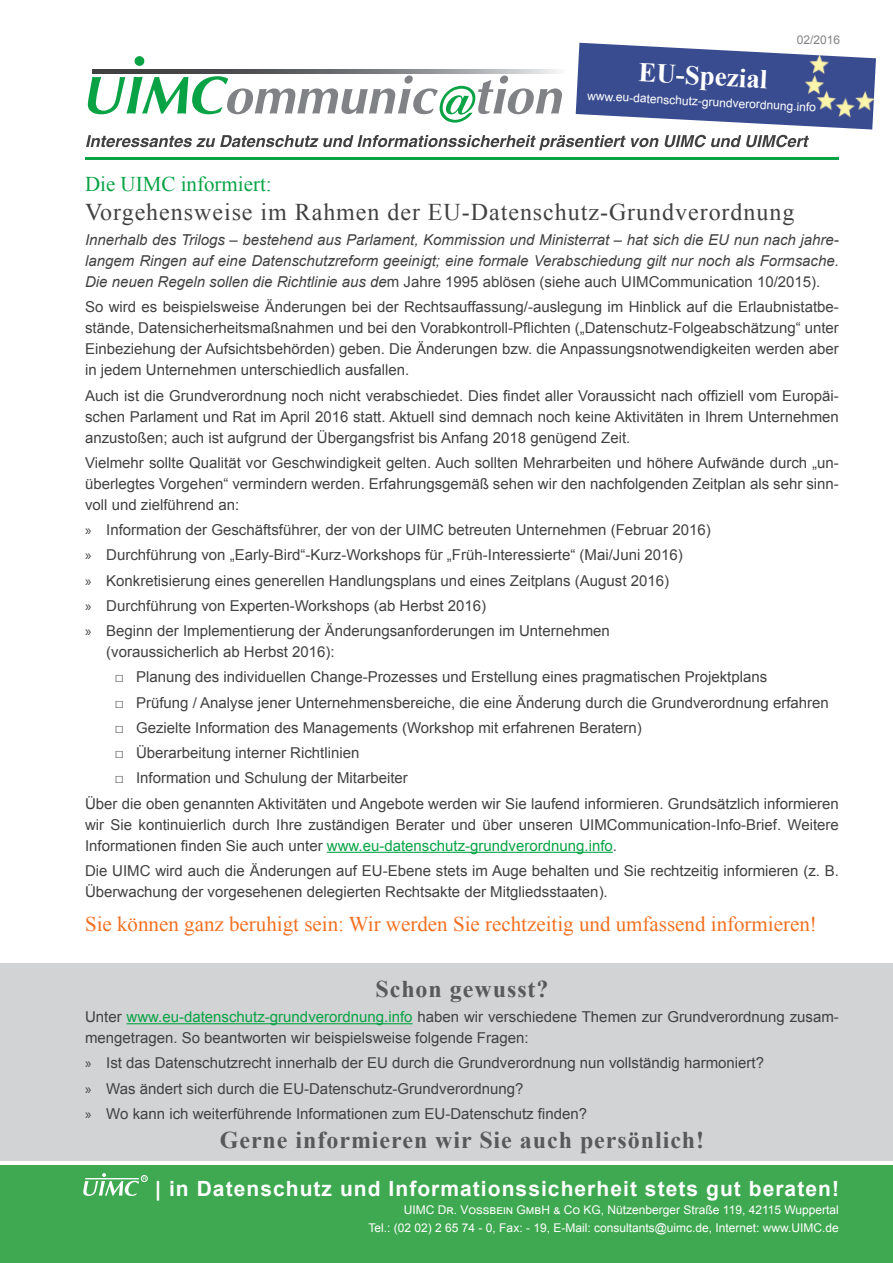
<style>
.page{position:relative;width:893px;height:1263px;background:#fff}
.page>*{position:absolute;margin:0;border:0;box-sizing:border-box;transform-origin:0 0}
.t1{font:700 27px "Times New Roman";color:#fff}
.t2{font:24px "Times New Roman";letter-spacing:.04em;color:#414142}
.t3{font:700 24px "Times New Roman";letter-spacing:.04em;color:#58595b}
.t4{font:21px "Times New Roman";color:#f37021}
.t5{font:700 21px "Arial";letter-spacing:.05em;color:#fff}
.t6{font:21px "Times New Roman";color:#09a345}
.t7{font:15px/21px "Arial";color:#414142}
.t8{font:italic 15px/21px "Arial";color:#414142;text-align:justify}
.t9{font:12px/18px "Arial";color:#fff;text-align:right}
.t10{font:12px "Arial";color:#808285}
.s1{font-style:normal}
.s2{font-family:"Myriad Pro"}
.s3{color:#09a345}
</style>
<div class="page">
<div style="left:0;top:1165px;width:893px;height:98px;background:#3fa951"></div>
<div style="left:141px;top:1175px;width:6px;height:7px;border:1px solid #fff;border-radius:50%"></div>
<svg style="left:83px;top:1173px;width:63px;height:23px"></svg>
<hr style="left:85px;top:1178px;width:54px;height:1px;background:#fff">
<div style="left:0;top:963px;width:893px;height:197px;background:#d1d3d4"></div>
<img style="left:576px;top:43px;width:300px;height:87px">
<hr style="left:85px;top:157px;width:754px;height:3px;background:#09a345">
<svg style="left:86px;top:135px;width:723px;height:15px"></svg>
<svg style="left:88px;top:76px;width:474px;height:47px"></svg>
<svg style="left:92px;top:70px;width:467px;height:3px"></svg>
<div style="left:135px;top:56px;width:9px;height:10px;background:#09a345;border-radius:50%"></div>
<hr style="left:127px;top:1023px;width:286px;height:1px;background:#09a345">
<hr style="left:327px;top:852px;width:286px;height:1px;background:#09a345">
<p class="t10" style="left:797px;top:32px;width:45px">02/2016</p>
<h1 class="t1" style="left:640px;top:53px;width:131px;rotate:3deg">EU-Spezial</h1>
<p class="t9" style="left:588px;top:86px;width:230px;rotate:3deg">www.eu-datenschutz-grundverordnung.info</p>
<h3 class="t6" style="left:85px;top:169px;width:188px">Die UIMC informiert:</h3>
<h2 class="t2" style="left:85px;top:195px;width:711px">Vorgehensweise im Rahmen der EU-Datenschutz-Grundverordnung</h2>
<p class="t8" style="left:85px;top:230px;width:755px">Innerhalb des Trilogs – bestehend aus Parlament, Kommission und Ministerrat – hat sich die EU nun nach jahre&shy;langem Ringen auf eine Datenschutzreform geeinigt; eine formale Verabschiedung gilt nur noch als Formsache.<br>Die neuen Regeln sollen die Richtlinie aus de<span class="s1">m Jahre 1995 ablösen (siehe auch UIMCommunication 10/2015).</span></p>
<p class="t7" style="left:85px;top:296px;width:755px;text-align:justify">So wird es beispielsweise Änderungen bei der Rechtsauffassung/-auslegung im Hinblick auf die Erlaubnistatbe&shy;stände, Datensicherheitsmaßnahmen und bei den Vorabkontroll-Pflichten („Datenschutz-Folgeabschätzung“ unter Einbeziehung der Aufsichtsbehörden) geben. Die Änderungen bzw. die Anpassungsnotwendigkeiten werden aber in jedem Unternehmen unterschiedlich ausfallen.</p>
<p class="t7" style="left:85px;top:385px;width:755px;text-align:justify">Auch ist die Grundverordnung noch nicht verabschiedet. Dies findet aller Voraussicht nach offiziell vom Europäi&shy;schen Parlament und Rat im April 2016 statt. Aktuell sind demnach noch keine Aktivitäten in Ihrem Unternehmen anzustoßen; auch ist aufgrund der Übergangsfrist bis Anfang 2018 genügend Zeit.</p>
<p class="t7" style="left:85px;top:452px;width:755px;text-align:justify">Vielmehr sollte Qualität vor Geschwindigkeit gelten. Auch sollten Mehrarbeiten und höhere Aufwände durch „un&shy;überlegtes Vorgehen“ vermindern werden. Erfahrungsgemäß sehen wir den nachfolgenden Zeitplan als sehr sinn&shy;voll und zielführend an:</p>
<p class="t7" style="left:85px;top:517px;width:627px;line-height:25.2px"><span class="s2">»</span> Information der Geschäftsführer, der von der UIMC betreuten Unternehmen (Februar 2016) <span class="s2">»</span> Durchführung von „Early-Bird“-Kurz-Workshops für „Früh-Interessierte“ (Mai/Juni 2016)<br><span class="s2">»</span> Konkretisierung eines generellen Handlungsplans und eines Zeitplans (August 2016)<br><span class="s2">»</span> Durchführung von Experten-Workshops (ab Herbst 2016)<br><span class="s2">»</span> Beginn der Implementierung der Änderungsanforderungen im Unternehmen</p>
<p class="t7" style="left:106px;top:641px;width:230px">(voraussicherlich ab Herbst 2016):</p>
<p class="t7" style="left:115px;top:666px;width:654px">□ Planung des individuellen Change-Prozesses und Erstellung eines pragmatischen Projektplans</p>
<p class="t7" style="left:115px;top:692px;width:716px">□ Prüfung / Analyse jener Unternehmensbereiche, die eine Änderung durch die Grundverordnung erfahren</p>
<p class="t7" style="left:115px;top:717px;width:529px">□ Gezielte Information des Managements (Workshop mit erfahrenen Beratern)</p>
<p class="t7" style="left:115px;top:742px;width:246px">□ Überarbeitung interner Richtlinien</p>
<p class="t7" style="left:85px;top:765px;width:755px;line-height:25.2px;text-indent:30px">□ Information und Schulung der Mitarbeiter<br>Über die oben genannten Aktivitäten und Angebote werden wir Sie laufend informieren. Grundsätzlich informieren</p>
<p class="t7" style="left:85px;top:814px;width:755px">wir Sie kontinuierlich durch Ihre zuständigen Berater und über unseren UIMCommunication-Info-Brief. Weitere<br>Informationen finden Sie auch unter <span class="s3">www.eu-datenschutz-grundverordnung.info</span>.</p>
<p class="t7" style="left:85px;top:860px;width:755px">Die UIMC wird auch die Änderungen auf EU-Ebene stets im Auge behalten und Sie rechtzeitig informieren (z. B.<br>Überwachung der vorgesehenen delegierten Rechtsakte der Mitgliedsstaaten).</p>
<h3 class="t4" style="left:85px;top:909px;width:733px">Sie können ganz beruhigt sein: Wir werden Sie rechtzeitig und umfassend informieren!</h3>
<h2 class="t3" style="left:375px;top:971px;width:175px">Schon gewusst?</h2>
<p class="t7" style="left:85px;top:1006px;width:755px">Unter <span class="s3">www.eu-datenschutz-grundverordnung.info</span> haben wir verschiedene Themen zur Grundverordnung zusam&shy;mengetragen. So beantworten wir beispielsweise folgende Fragen:</p>
<p class="t7" style="left:85px;top:1050px;width:681px;line-height:25.2px"><span class="s2">»</span> Ist das Datenschutzrecht innerhalb der EU durch die Grundverordnung nun vollständig harmoniert? <span class="s2">»</span> Was ändert sich durch die EU-Datenschutz-Grundverordnung?<br><span class="s2">»</span> Wo kann ich weiterführende Informationen zum EU-Datenschutz finden?</p>
<h2 class="t3" style="left:220px;top:1122px;width:486px">Gerne informieren wir Sie auch persönlich!</h2>
<h3 class="t5" style="left:155px;top:1174px;width:685px">| in Datenschutz und Informationssicherheit stets gut beraten!</h3>
<p class="t9" style="left:369px;top:1200px;width:472px">UIMC DR. VOSSBEIN GMBH &amp; CO KG, Nützenberger Straße 119, 42115 Wuppertal<br>Tel.: (02 02) 2 65 74 - 0, Fax: - 19, E-Mail: consultants@uimc.de, Internet: www.UIMC.de</p>
</div>
